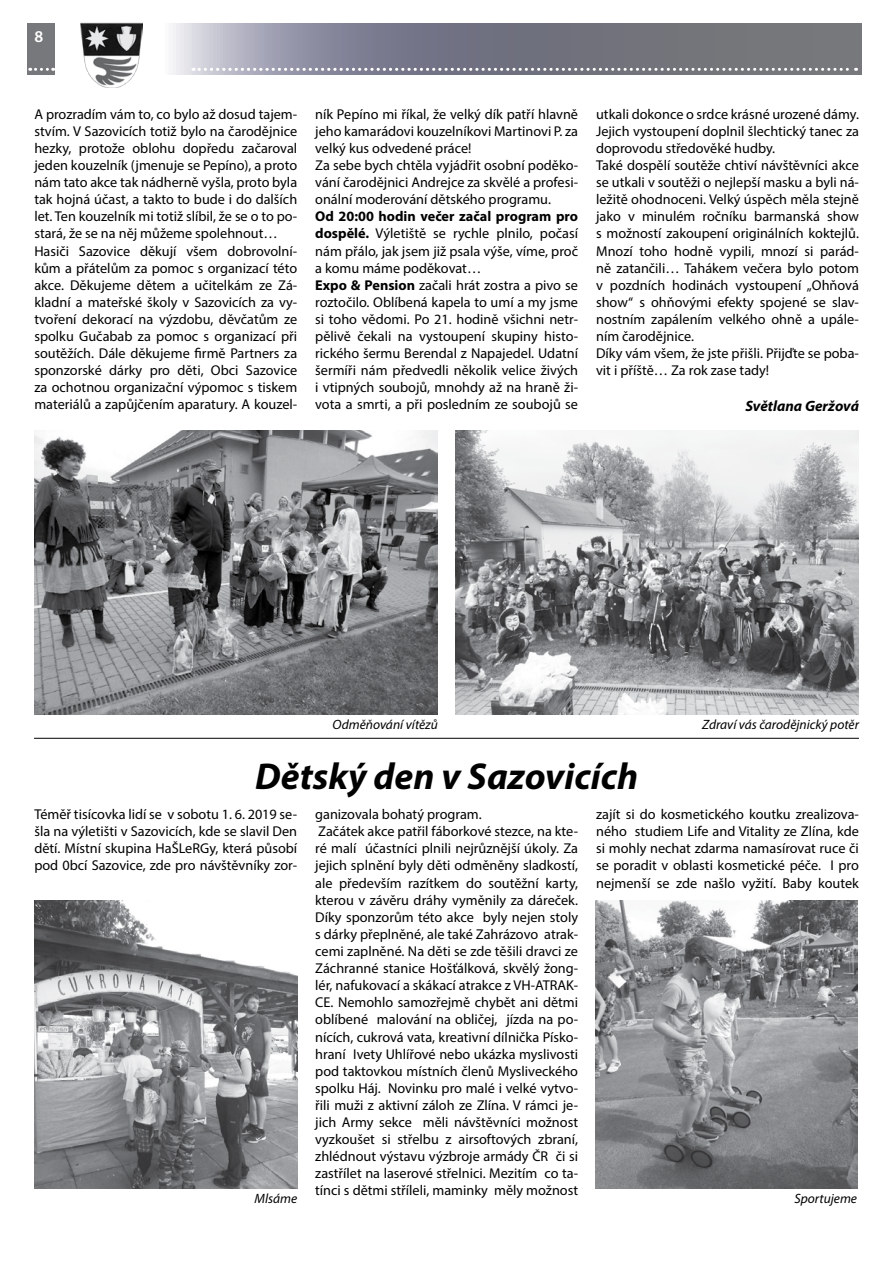
<style>
.page{position:relative;width:893px;height:1263px;background:#fff}
.page>*{position:absolute;margin:0;border:0;box-sizing:border-box;transform-origin:0 0}
.t1{font:italic 700 37.5px "Myriad Pro";color:#000}
.t2{font:600 16.5px "Myriad Pro";color:#fff}
.t3{font:italic 700 15px "Myriad Pro";color:#000}
.t4{font:14.25px/17.1px "Myriad Pro";color:#000}
.t5{font:italic 13.5px "Myriad Pro";color:#000}
.s1{font-weight:700}
</style>
<div class="page">
<img style="left:81px;top:23px;width:61px;height:64px">
<div style="left:28px;top:23px;width:27px;height:51px;background:#77787b"></div>
<svg style="left:173px;top:23px;width:689px;height:51px;background:#82838f"></svg>
<svg style="left:30px;top:68px;width:24px;height:3px"></svg>
<svg style="left:193px;top:68px;width:663px;height:3px"></svg>
<img style="left:455px;top:430px;width:404px;height:284px">
<img style="left:34px;top:430px;width:404px;height:284px">
<img style="left:34px;top:900px;width:263px;height:288px">
<img style="left:595px;top:900px;width:262px;height:288px">
<hr style="left:34px;top:738px;width:825px;height:1px;background:#000">
<p class="t2" style="left:34px;top:26px;width:10px">8</p>
<p class="t4" style="left:34px;top:105px;width:264px">A prozradím vám to, co bylo až dosud tajem&shy;stvím. V Sazovicích totiž bylo na čarodějnice hezky, protože oblohu dopředu začaroval jeden kouzelník (jmenuje se Pepíno), a proto nám tato akce tak nádherně vyšla, proto byla tak hojná účast, a takto to bude i do dalších let. Ten kouzelník mi totiž slíbil, že se o to po&shy;stará, že se na něj můžeme spolehnout… Hasiči Sazovice děkují všem dobrovolní&shy;kům a přátelům za pomoc s organizací této akce. Děkujeme dětem a učitelkám ze Zá&shy;kladní a mateřské školy v Sazovicích za vy&shy;tvoření dekorací na výzdobu, děvčatům ze spolku Gučabab za pomoc s organizací při soutěžích. Dále děkujeme firmě Partners za sponzorské dárky pro děti, Obci Sazovice za ochotnou organizační výpomoc s tiskem materiálů a zapůjčením aparatury. A kouzel-</p>
<p class="t4" style="left:315px;top:105px;width:264px">ník Pepíno mi říkal, že velký dík patří hlavně jeho kamarádovi kouzelníkovi Martinovi P. za velký kus odvedené práce!<br>Za sebe bych chtěla vyjádřit osobní poděko&shy;vání čarodějnici Andrejce za skvělé a profesi&shy;onální moderování dětského programu.</p>
<p class="t4" style="left:315px;top:208px;width:264px"><span class="s1">Od 20:00 hodin večer začal program pro dospělé.</span> Výletiště se rychle plnilo, počasí nám přálo, jak jsem již psala výše, víme, proč a komu máme poděkovat…<br><span class="s1">Expo &amp; Pension</span> začali hrát zostra a pivo se roztočilo. Oblíbená kapela to umí a my jsme si toho vědomi. Po 21. hodině všichni netr&shy;pělivě čekali na vystoupení skupiny histo&shy;rického šermu Berendal z Napajedel. Udatní šermíři nám předvedli několik velice živých i vtipných soubojů, mnohdy až na hraně ži&shy;vota a smrti, a při posledním ze soubojů se</p>
<p class="t4" style="left:596px;top:105px;width:264px">utkali dokonce o srdce krásné urozené dámy.<br>Jejich vystoupení doplnil šlechtický tanec za doprovodu středověké hudby.<br>Také dospělí soutěže chtiví návštěvníci akce se utkali v soutěži o nejlepší masku a byli ná&shy;ležitě ohodnoceni. Velký úspěch měla stejně jako v minulém ročníku barmanská show s možností zakoupení originálních koktejlů.<br>Mnozí toho hodně vypili, mnozí si parád&shy;ně zatančili… Tahákem večera bylo potom v pozdních hodinách vystoupení „Ohňová show“ s ohňovými efekty spojené se slav&shy;nostním zapálením velkého ohně a upále&shy;ním čarodějnice.<br>Díky vám všem, že jste přišli. Přijďte se poba&shy;vit i příště… Za rok zase tady!</p>
<p class="t3" style="left:745px;top:396px;width:115px">Světlana Geržová</p>
<p class="t5" style="left:333px;top:716px;width:107px">Odměňování vítězů</p>
<p class="t5" style="left:702px;top:716px;width:158px">Zdraví vás čarodějnický potěr</p>
<h1 class="t1" style="left:255px;top:752px;width:385px">Dětský den v Sazovicích</h1>
<p class="t4" style="left:34px;top:806px;width:264px;text-align:justify">Téměř tisícovka lidí se v sobotu 1. 6. 2019 se&shy;šla na výletišti v Sazovicích, kde se slavil Den dětí. Místní skupina HaŠLeRGy, která působí pod 0bcí Sazovice, zde pro návštěvníky zor-</p>
<p class="t4" style="left:315px;top:806px;width:264px">ganizovala bohatý program.<br>Začátek akce patřil fáborkové stezce, na kte&shy;ré malí účastníci plnili nejrůznější úkoly. Za jejich splnění byly děti odměněny sladkostí, ale především razítkem do soutěžní karty, kterou v závěru dráhy vyměnily za dáreček.<br>Díky sponzorům této akce byly nejen stoly s dárky přeplněné, ale také Zahrázovo atrak&shy;cemi zaplněné. Na děti se zde těšili dravci ze Záchranné stanice Hošťálková, skvělý žong&shy;lér, nafukovací a skákací atrakce z VH-ATRAK-CE. Nemohlo samozřejmě chybět ani dětmi oblíbené malování na obličej, jízda na po&shy;nících, cukrová vata, kreativní dílnička Písko&shy;hraní Ivety Uhlířové nebo ukázka myslivosti pod taktovkou místních členů Mysliveckého spolku Háj. Novinku pro malé i velké vytvo&shy;řili muži z aktivní záloh ze Zlína. V rámci je&shy;jich Army sekce měli návštěvníci možnost vyzkoušet si střelbu z airsoftových zbraní, zhlédnout výstavu výzbroje armády ČR či si zastřílet na laserové střelnici. Mezitím co ta&shy;tínci s dětmi stříleli, maminky měly možnost</p>
<p class="t4" style="left:596px;top:806px;width:264px;text-align:justify">zajít si do kosmetického koutku zrealizova&shy;ného studiem Life and Vitality ze Zlína, kde si mohly nechat zdarma namasírovat ruce či se poradit v oblasti kosmetické péče. I pro nejmenší se zde našlo vyžití. Baby koutek</p>
<p class="t5" style="left:254px;top:1190px;width:44px">Mlsáme</p>
<p class="t5" style="left:794px;top:1190px;width:64px">Sportujeme</p>
</div>
